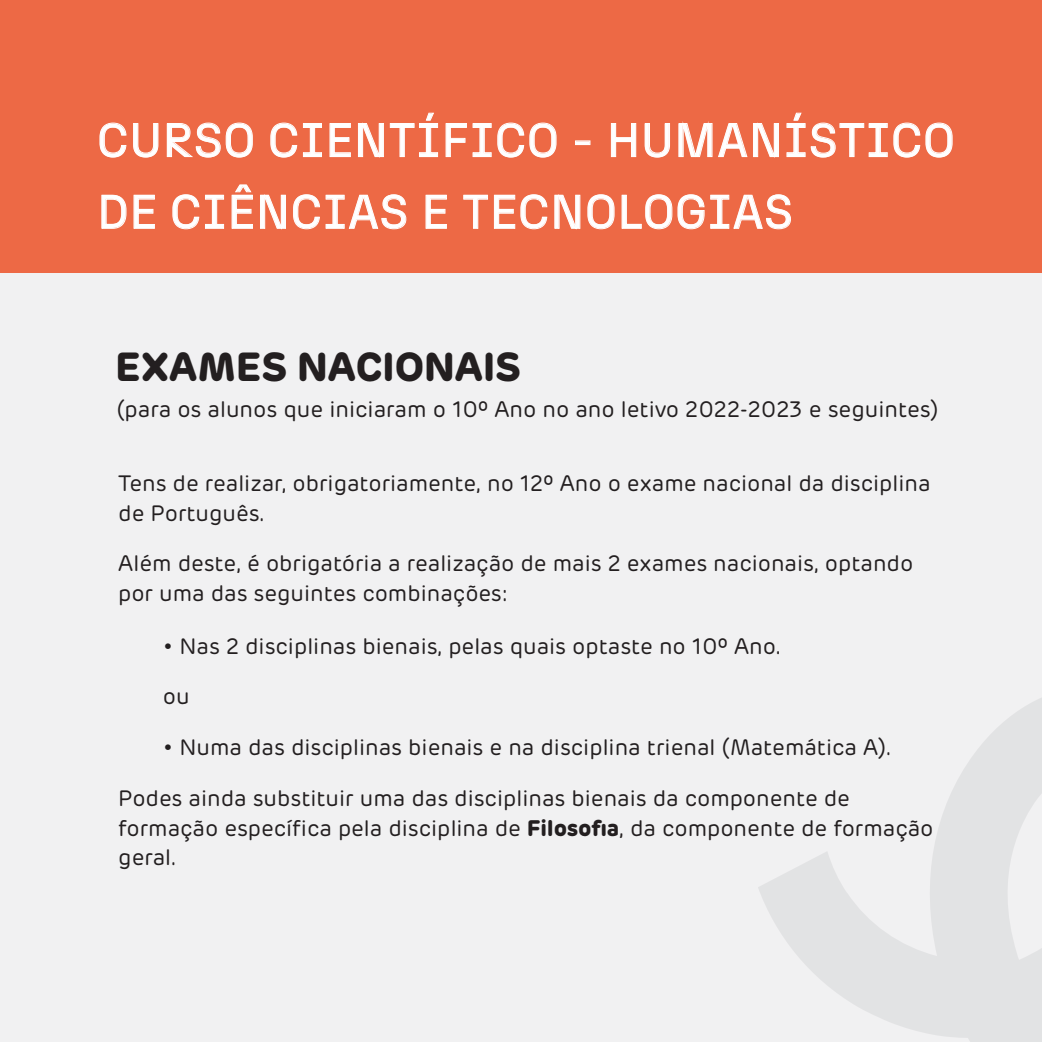
<style>
.page{position:relative;width:1042px;height:1042px;background:#fff}
.page>*{position:absolute;margin:0;border:0;box-sizing:border-box;transform-origin:0 0}
.t1{font:47.25px/71.8px "N27";letter-spacing:.01em;color:#fff}
.t2{font:700 40.07px "Rubrik";color:#231f20}
.t3{font:22.4px "Rubrik";color:#231f20}
.t4{font:22.22px/29.8px "Rubrik";color:#231f20}
.s1{font-weight:700}
</style>
<div class="page">
<div style="left:0;top:0;width:1042px;height:1041px;background:#f1f1f2"></div>
<svg style="left:758px;top:698px;width:284px;height:344px"></svg>
<div style="left:0;top:0;width:1042px;height:272px;background:#ed6945"></div>
<svg style="left:99px;top:112px;width:458px;height:46px"></svg>
<svg style="left:575px;top:112px;width:378px;height:46px"></svg>
<svg style="left:101px;top:184px;width:690px;height:46px"></svg>
<h1 class="t1" style="left:97px;top:104px;width:859px">CURSO CIENTÍFICO - HUMANÍSTICO<br>DE CIÊNCIAS E TECNOLOGIAS</h1>
<h1 class="t1" style="left:129px;top:104px;width:761px">CURSO PROFISSI NAL<br>TÉCNICO/A DE AÇÃO EDUCATIVA</h1>
<h1 class="t1" style="left:165px;top:104px;width:390px;text-indent:357px">O<br>ARTES VI UAIS</h1>
<h2 class="t2" style="left:116px;top:341px;width:407px">EXAMES NACIONAIS</h2>
<p class="t3" style="left:117px;top:395px;width:823px">(para os alunos que iniciaram o 10º Ano no ano letivo 2022-2023 e seguintes)</p>
<p class="t4" style="left:118px;top:469px;width:814px">Tens de realizar, obrigatoriamente, no 12º Ano o exame nacional da disciplina de Português.</p>
<p class="t4" style="left:118px;top:549px;width:796px">Além deste, é obrigatória a realização de mais 2 exames nacionais, optando por uma das seguintes combinações:</p>
<p class="t4" style="left:163px;top:631px;width:620px">• Nas 2 disciplinas bienais, pelas quais optaste no 10º Ano.</p>
<p class="t4" style="left:163px;top:682px;width:28px">ou</p>
<p class="t4" style="left:163px;top:733px;width:730px">• Numa das disciplinas bienais e na disciplina trienal (Matemática A).</p>
<p class="t4" style="left:118px;top:783px;width:816px">Podes ainda substituir uma das disciplinas bienais da componente de formação específica pela disciplina de <span class="s1">Filosofia</span>, da componente de formação geral.</p>
</div>
